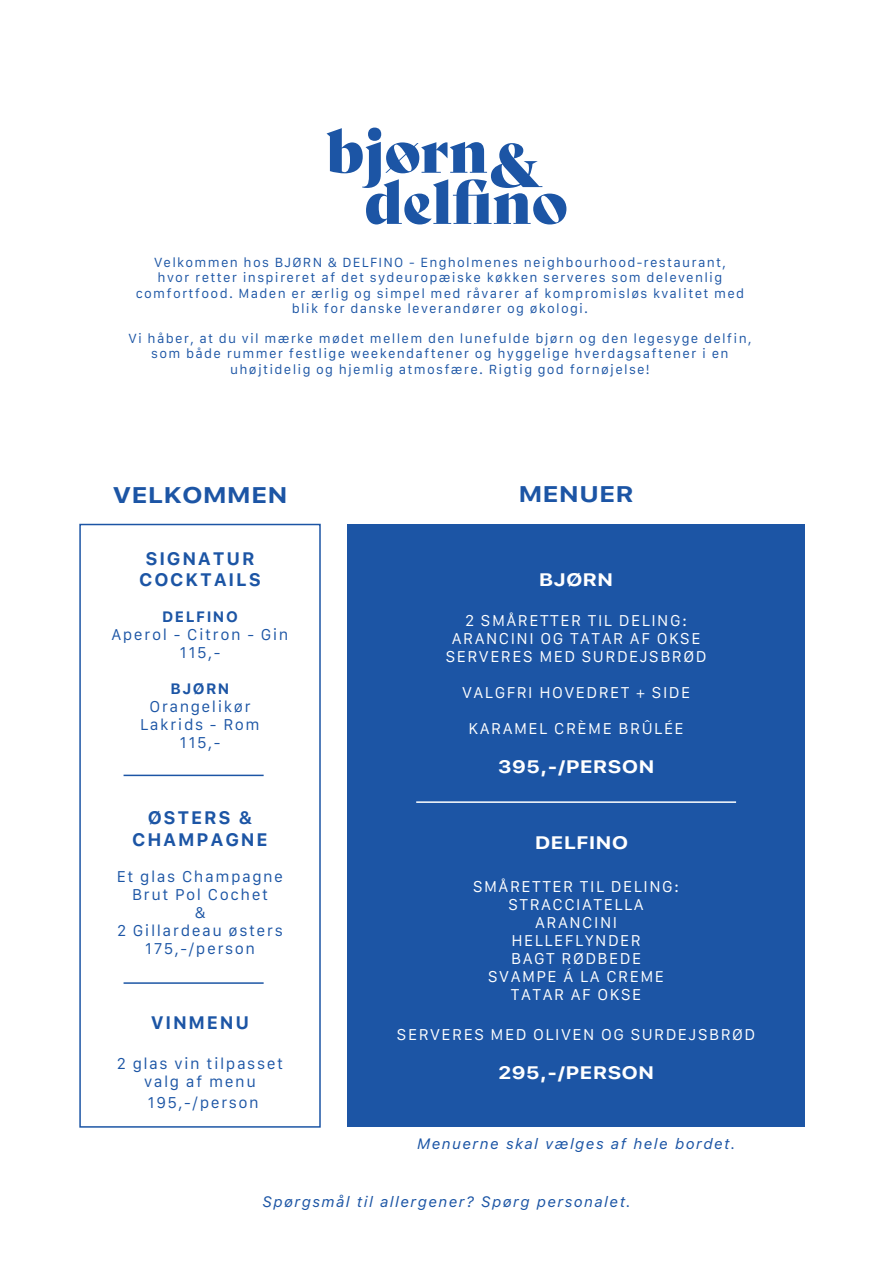
<style>
.page{position:relative;width:893px;height:1263px;background:#fff}
.page>*{position:absolute;margin:0;border:0;box-sizing:border-box;transform-origin:0 0}
.t1{font:700 22.5px "Galvji";color:#1c55a5;scale:1.17 1}
.t2{font:700 18px/21.6px "Galvji";letter-spacing:.1em;color:#1c55a5;text-align:center}
.t3{font:700 18px "Galvji";color:#fff;scale:1.17 1}
.t4{font:15px/18px "Galvji";letter-spacing:.1em;color:#fff;text-align:center}
.t5{font:15px/18px "Galvji";letter-spacing:.1em;color:#1c55a5;text-align:center}
.t6{font:italic 15px "Galvji";letter-spacing:.1em;color:#1c55a5}
.t7{font:700 15px "Galvji";letter-spacing:.1em;color:#1c55a5}
.t8{font:12.6px/15.1px "Galvji";letter-spacing:.1em;color:#1c55a5;text-align:center}
</style>
<div class="page">
<svg style="left:327px;top:128px;width:239px;height:96px"></svg>
<div style="left:347px;top:524px;width:458px;height:603px;background:#1c55a5"></div>
<div style="left:79px;top:524px;width:242px;height:604px;border:2px solid #1c55a5"></div>
<hr style="left:416px;top:801px;width:320px;height:2px;background:#fff">
<hr style="left:124px;top:982px;width:140px;height:2px;background:#1c55a5">
<hr style="left:124px;top:775px;width:140px;height:1px;background:#1c55a5">
<p class="t8" style="left:136px;top:255px;width:610px">Velkommen hos BJØRN &amp; DELFINO - Engholmenes neighbourhood-restaurant,<br>hvor retter inspireret af det sydeuropæiske køkken serveres som delevenlig comfortfood. Maden er ærlig og simpel med råvarer af kompromisløs kvalitet med blik for danske leverandører og økologi.</p>
<p class="t8" style="left:128px;top:331px;width:624px">Vi håber, at du vil mærke mødet mellem den lunefulde bjørn og den legesyge delfin, som både rummer festlige weekendaftener og hyggelige hverdagsaftener i en uhøjtidelig og hjemlig atmosfære. Rigtig god fornøjelse!</p>
<h1 class="t1" style="left:112px;top:481px;width:151px">VELKOMMEN</h1>
<h2 class="t2" style="left:139px;top:548px;width:123px">SIGNATUR<br>COCKTAILS</h2>
<p class="t7" style="left:162px;top:608px;width:77px">DELFINO</p>
<p class="t5" style="left:112px;top:626px;width:178px">Aperol - Citron - Gin<br>115,-</p>
<p class="t7" style="left:171px;top:680px;width:60px">BJØRN</p>
<p class="t5" style="left:140px;top:698px;width:121px">Orangelikør<br>Lakrids - Rom<br>115,-</p>
<h2 class="t2" style="left:132px;top:807px;width:137px">ØSTERS &amp;<br>CHAMPAGNE</h2>
<p class="t5" style="left:117px;top:867px;width:168px">Et glas Champagne<br>Brut Pol Cochet<br>&amp;<br>2 Gillardeau østers<br>175,-/person</p>
<h2 class="t2" style="left:151px;top:1012px;width:100px">VINMENU</h2>
<p class="t5" style="left:117px;top:1055px;width:168px">2 glas vin tilpasset valg af menu</p>
<p class="t5" style="left:148px;top:1094px;width:113px">195,-/person</p>
<h1 class="t1" style="left:518px;top:481px;width:100px">MENUER</h1>
<h2 class="t3" style="left:539px;top:569px;width:65px">BJØRN</h2>
<p class="t4" style="left:446px;top:612px;width:262px">2 SMÅRETTER TIL DELING:<br>ARANCINI OG TATAR AF OKSE<br>SERVERES MED SURDEJSBRØD</p>
<p class="t4" style="left:462px;top:684px;width:230px">VALGFRI HOVEDRET + SIDE</p>
<p class="t4" style="left:468px;top:720px;width:217px">KARAMEL CRÈME BRÛLÉE</p>
<h2 class="t3" style="left:498px;top:756px;width:136px">395,-/PERSON</h2>
<h2 class="t3" style="left:535px;top:832px;width:81px">DELFINO</h2>
<p class="t4" style="left:473px;top:878px;width:208px">SMÅRETTER TIL DELING:<br>STRACCIATELLA<br>ARANCINI<br>HELLEFLYNDER<br>BAGT RØDBEDE<br>SVAMPE Á LA CREME<br>TATAR AF OKSE</p>
<p class="t4" style="left:397px;top:1026px;width:360px">SERVERES MED OLIVEN OG SURDEJSBRØD</p>
<h2 class="t3" style="left:498px;top:1062px;width:135px">295,-/PERSON</h2>
<p class="t6" style="left:417px;top:1134px;width:320px">Menuerne skal vælges af hele bordet.</p>
<p class="t6" style="left:262px;top:1193px;width:370px">Spørgsmål til allergener? Spørg personalet.</p>
</div>
